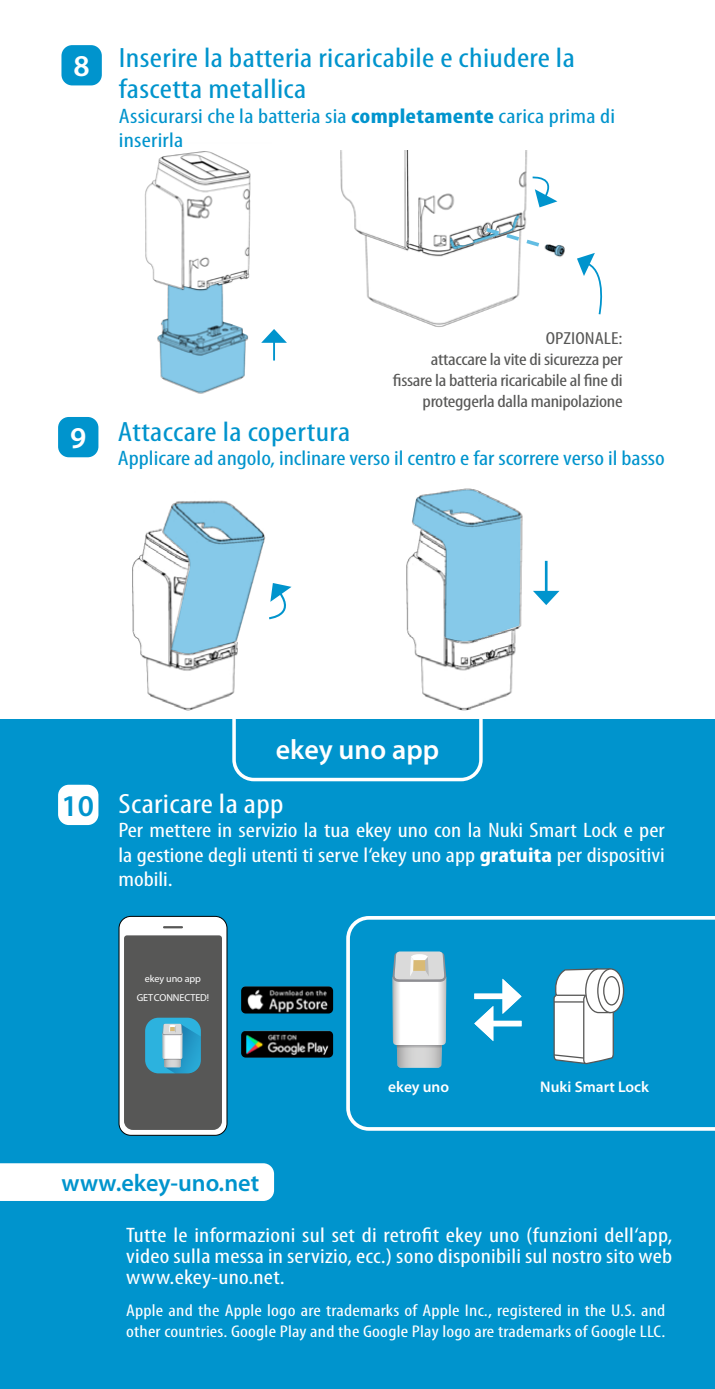
<style>
.page{position:relative;width:715px;height:1389px;background:#fff}
.page>*{position:absolute;margin:0;border:0;box-sizing:border-box;transform-origin:0 0}
.t1{font:condensed 28px/31.5px "Myriad Pro";letter-spacing:.01em;color:#0094cd;scale:1.2 1}
.t2{font:condensed 28px "Myriad Pro";letter-spacing:.01em;color:#fff;scale:1.2 1}
.t3{font:600 28px "Myriad Pro";color:#fff}
.t4{font:600 24.15px "Myriad Pro";color:#0094cd}
.t5{font:condensed 21px/24.5px "Myriad Pro";color:#fff;text-align:justify;scale:1.2 1}
.t6{font:condensed 21px/24.5px "Myriad Pro";color:#0094cd;scale:1.2 1}
.t7{font:condensed 17.5px/21px "Myriad Pro";letter-spacing:-.015em;color:#575756;text-align:right;scale:1.2 1}
.t8{font:condensed 17.15px/20.3px "Myriad Pro";letter-spacing:.01em;color:#fff;scale:1.2 1}
.t9{font:600 15.4px "Myriad Pro";color:#fff}
.t10{font:10.15px/18.6px "Myriad Pro";letter-spacing:-.01em;color:#fff;text-align:center}
.s1{font-weight:600;font-stretch:normal;font-size:30.45px;color:#fff}
.s2{font-weight:700}
.s3{font-weight:600;font-stretch:normal;font-size:30.45px;color:#0094cd}
</style>
<div class="page">
<img style="left:406px;top:488px;width:152px;height:221px">
<svg style="left:412px;top:489px;width:109px;height:153px"></svg>
<img style="left:144px;top:151px;width:107px;height:243px">
<hr style="left:273px;top:341px;width:2px;height:20px;background:#0094cd">
<svg style="left:261px;top:329px;width:26px;height:14px"></svg>
<svg style="left:158px;top:284px;width:89px;height:109px"></svg>
<img style="left:340px;top:150px;width:218px;height:177px">
<svg style="left:450px;top:215px;width:115px;height:42px"></svg>
<div style="left:61px;top:45px;width:41px;height:40px;background:#0094cd;border-radius:11px"></div>
<div style="left:58px;top:417px;width:40px;height:40px;background:#0094cd;border-radius:11px"></div>
<hr style="left:544px;top:561px;width:3px;height:32px;background:#0094cd">
<svg style="left:532px;top:591px;width:27px;height:14px"></svg>
<img style="left:132px;top:500px;width:105px;height:211px">
<svg style="left:162px;top:501px;width:130px;height:154px"></svg>
<svg style="left:577px;top:253px;width:26px;height:62px"></svg>
<svg style="left:530px;top:176px;width:27px;height:31px"></svg>
<div style="left:0;top:719px;width:714px;height:670px;background:#0094cd"></div>
<img style="left:241px;top:1031px;width:92px;height:27px">
<img style="left:241px;top:986px;width:92px;height:28px">
<div style="left:119px;top:916px;width:108px;height:219px;background:#fff;border-radius:12px"></div>
<div style="left:119px;top:916px;width:108px;height:220px;border:1px solid #000;border-radius:12px"></div>
<svg style="left:164px;top:926px;width:18px;height:2px"></svg>
<svg style="left:124px;top:935px;width:98px;height:195px;background:#58666b"></svg>
<svg style="left:346px;top:916px;width:368px;height:215px"></svg>
<svg style="left:392px;top:951px;width:54px;height:117px;background:#d4dee1"></svg>
<div style="left:413px;top:960px;width:12px;height:11px;background:#d9ba75"></div>
<div style="left:58px;top:785px;width:40px;height:40px;background:#fff;border-radius:11px"></div>
<div style="left:0;top:1163px;width:274px;height:38px;background:#fff"></div>
<div style="left:474px;top:994px;width:32px;height:5px;background:#fff"></div>
<svg style="left:502px;top:979px;width:19px;height:35px"></svg>
<div style="left:488px;top:1021px;width:33px;height:5px;background:#fff"></div>
<svg style="left:474px;top:1006px;width:19px;height:35px"></svg>
<svg style="left:552px;top:968px;width:62px;height:97px;background:#d5e2e7"></svg>
<svg style="left:597px;top:969px;width:26px;height:44px"></svg>
<div style="left:597px;top:968px;width:27px;height:45px;border:1px solid #575756;border-radius:50%"></div>
<div style="left:603px;top:977px;width:16px;height:28px;background:#fff;border-radius:50%"></div>
<div style="left:603px;top:976px;width:16px;height:30px;border:1px solid #575756;border-radius:50%"></div>
<svg style="left:230px;top:709px;width:253px;height:73px"></svg>
<h1 class="t1" style="left:119px;top:41px;width:381px;text-indent:-45px"><span class="s1">8</span> Inserire la batteria ricaricabile e chiudere la fascetta metallica</h1>
<p class="t6" style="left:119px;top:103px;width:415px">Assicurarsi che la batteria sia <span class="s2">completamente</span> carica prima di inserirla</p>
<p class="t7" style="left:393px;top:327px;width:193px">OPZIONALE:<br>attaccare la vite di sicurezza per fissare la batteria ricaricabile al fine di proteggerla dalla manipolazione</p>
<h1 class="t1" style="left:70px;top:415px;width:235px"><span class="s1">9</span> Attaccare la copertura</h1>
<p class="t6" style="left:118px;top:446px;width:457px">Applicare ad angolo, inclinare verso il centro e far scorrere verso il basso</p>
<h1 class="t3" style="left:276px;top:732px;width:165px">ekey uno app</h1>
<h1 class="t2" style="left:62px;top:787px;width:186px"><span class="s3">10</span> Scaricare la app</h1>
<p class="t5" style="left:118px;top:818px;width:456px">Per mettere in servizio la tua ekey uno con la Nuki Smart Lock e per la gestione degli utenti ti serve l‘ekey uno app <span class="s2">gratuita</span> per dispositivi mobili.</p>
<p class="t10" style="left:137px;top:969px;width:74px">ekey uno app<br>GET CONNECTED!</p>
<p class="t4" style="left:62px;top:1168px;width:199px">www.ekey-uno.net</p>
<p class="t9" style="left:388px;top:1077px;width:62px">ekey uno</p>
<p class="t9" style="left:540px;top:1077px;width:110px">Nuki Smart Lock</p>
<p class="t5" style="left:126px;top:1224px;width:456px;line-height:21px">Tutte le informazioni sul set di retrofit ekey uno (funzioni dell‘app, video sulla messa in servizio, ecc.) sono disponibili sul nostro sito web www.ekey-uno.net.</p>
<p class="t8" style="left:126px;top:1300px;width:451px">Apple and the Apple logo are trademarks of Apple Inc., registered in the U.S. and other countries. Google Play and the Google Play logo are trademarks of Google LLC.</p>
</div>
